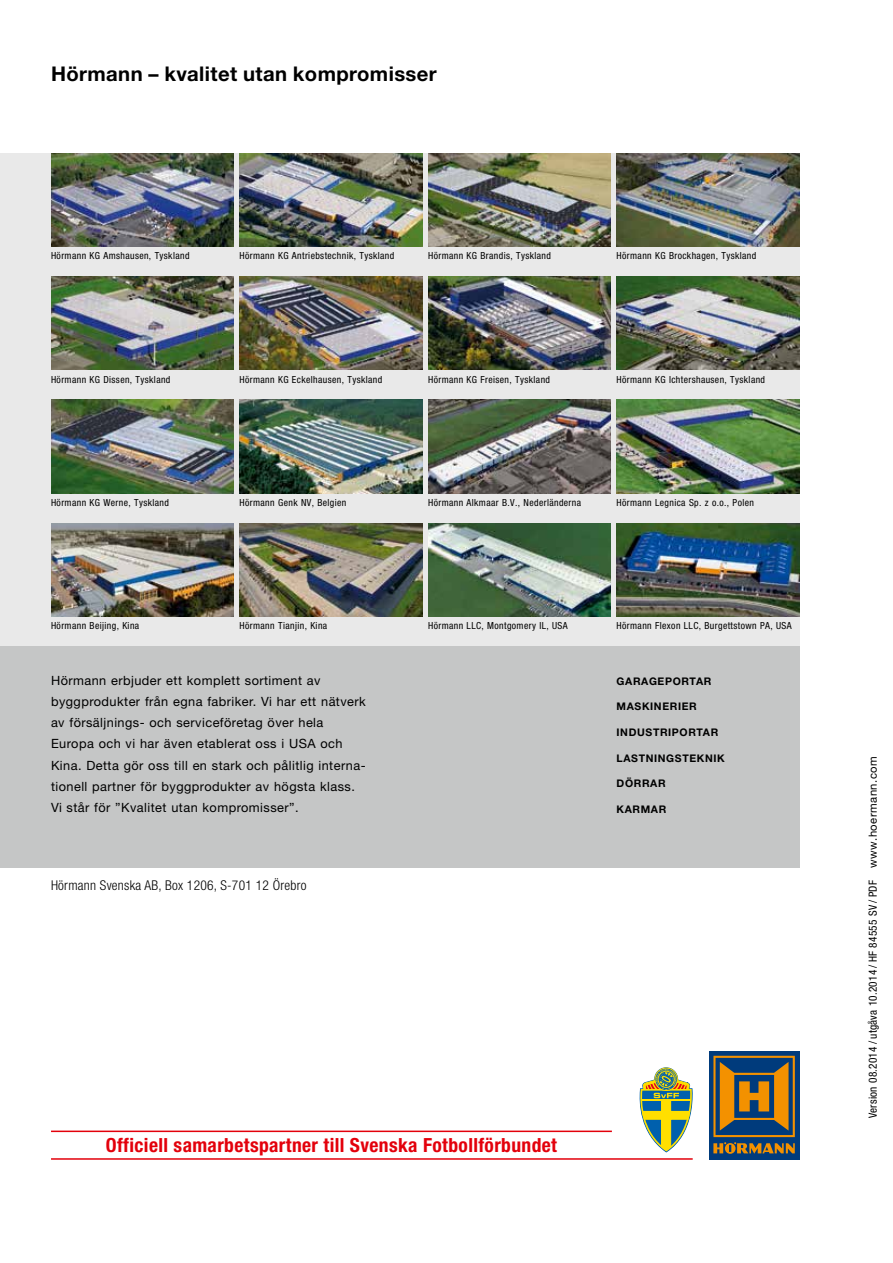
<style>
.page{position:relative;width:893px;height:1263px;background:#fff}
.page>*{position:absolute;margin:0;border:0;box-sizing:border-box;transform-origin:0 0}
.t1{font:700 20.25px "Hoermann Helvetica Neue";letter-spacing:.02em;color:#000}
.t2{font:700 condensed 19.5px "Hoermann Helvetica Neue";letter-spacing:.02em;color:#e3000b}
.t3{font:300 condensed 13.5px "Hoermann Helvetica Neue";letter-spacing:.02em;color:#000}
.t4{font:12.75px/21.3px "Hoermann Helvetica Neue Rm";letter-spacing:.035em;color:#000}
.t5{font:condensed 11.25px "Hoermann Helvetica Neue";letter-spacing:.02em;color:#000}
.t6{font:700 10.5px "Hoermann Helvetica Neue";letter-spacing:.06em;color:#000}
.t7{font:condensed 9.75px "Hoermann Helvetica Neue";letter-spacing:.04em;color:#000}
.s1{font-family:"Hoermann Helvetica Neue Rm";font-stretch:normal}
</style>
<div class="page">
<div style="left:0;top:153px;width:799px;height:493px;background:#e9e9e9"></div>
<div style="left:0;top:646px;width:799px;height:221px;background:#c5c6c6"></div>
<svg style="left:709px;top:1051px;width:91px;height:109px;background:#5b5b4d"></svg>
<img style="left:51px;top:153px;width:183px;height:94px">
<img style="left:240px;top:153px;width:182px;height:94px">
<img style="left:428px;top:153px;width:183px;height:94px">
<img style="left:617px;top:153px;width:182px;height:94px">
<img style="left:51px;top:276px;width:183px;height:94px">
<img style="left:240px;top:276px;width:182px;height:94px">
<img style="left:428px;top:276px;width:183px;height:94px">
<img style="left:617px;top:276px;width:182px;height:94px">
<img style="left:51px;top:400px;width:183px;height:93px">
<img style="left:51px;top:523px;width:183px;height:94px">
<img style="left:240px;top:523px;width:182px;height:94px">
<img style="left:428px;top:400px;width:183px;height:93px">
<img style="left:428px;top:523px;width:183px;height:94px">
<img style="left:617px;top:400px;width:182px;height:93px">
<img style="left:617px;top:523px;width:182px;height:94px">
<img style="left:240px;top:400px;width:182px;height:93px">
<hr style="left:51px;top:1158px;width:642px;height:2px;background:#e3000b">
<hr style="left:51px;top:1130px;width:561px;height:2px;background:#e3000b">
<svg style="left:640px;top:1067px;width:53px;height:85px"></svg>
<h1 class="t1" style="left:51px;top:59px;width:387px">Hörmann – kvalitet utan kompromisser</h1>
<p class="t7" style="left:51px;top:249px;width:140px">Hörmann KG Amshausen, Tyskland</p>
<p class="t7" style="left:240px;top:249px;width:156px">Hörmann KG Antriebstechnik, Tyskland</p>
<p class="t7" style="left:428px;top:249px;width:124px">Hörmann KG Brandis, Tyskland</p>
<p class="t7" style="left:617px;top:249px;width:141px">Hörmann KG Brockhagen, Tyskland</p>
<p class="t7" style="left:51px;top:373px;width:121px">Hörmann KG Dissen, Tyskland</p>
<p class="t7" style="left:240px;top:373px;width:144px">Hörmann KG Eckelhausen, Tyskland</p>
<p class="t7" style="left:428px;top:373px;width:124px">Hörmann KG Freisen, Tyskland</p>
<p class="t7" style="left:617px;top:373px;width:150px">Hörmann KG Ichtershausen, Tyskland</p>
<p class="t7" style="left:51px;top:496px;width:119px">Hörmann KG Werne, Tyskland</p>
<p class="t7" style="left:240px;top:496px;width:108px">Hörmann Genk NV, Belgien</p>
<p class="t7" style="left:428px;top:496px;width:155px">Hörmann Alkmaar B.V., Nederländerna</p>
<p class="t7" style="left:617px;top:496px;width:139px">Hörmann Legnica Sp. z o.o., Polen</p>
<p class="t7" style="left:51px;top:619px;width:90px">Hörmann Beijing, Kina</p>
<p class="t7" style="left:240px;top:619px;width:89px">Hörmann Tianjin, Kina</p>
<p class="t7" style="left:428px;top:619px;width:141px">Hörmann LLC, Montgomery IL, USA</p>
<p class="t7" style="left:617px;top:619px;width:177px">Hörmann Flexon LLC, Burgettstown PA, USA</p>
<p class="t4" style="left:51px;top:669px;width:316px">Hörmann erbjuder ett komplett sortiment av byggprodukter från egna fabriker. Vi har ett nätverk av försäljnings- och serviceföretag över hela Europa och vi har även etablerat oss i USA och Kina. Detta gör oss till en stark och pålitlig interna - tionell partner för byggprodukter av högsta klass.<br>Vi står för ”Kvalitet utan kompromisser”.</p>
<p class="t6" style="left:617px;top:673px;width:96px">GARAGEPORTAR</p>
<p class="t6" style="left:617px;top:699px;width:82px">MASKINERIER</p>
<p class="t6" style="left:617px;top:725px;width:103px">INDUSTRIPORTAR</p>
<p class="t6" style="left:617px;top:750px;width:110px">LASTNINGSTEKNIK</p>
<p class="t6" style="left:617px;top:776px;width:51px">DÖRRAR</p>
<p class="t6" style="left:617px;top:801px;width:51px">KARMAR</p>
<h3 class="t3" style="left:51px;top:876px;width:257px">Hörmann Svenska AB, Box 1206, S-701 12 Örebro</h3>
<h2 class="t2" style="left:106px;top:1132px;width:453px">Officiell samarbetspartner till Svenska Fotbollförbundet</h2>
<p class="t5" style="left:865px;top:1118px;width:364px;rotate:-90deg">Version 08.2014 / utgåva 10.2014 / HF 84555 SV / PDF <span class="s1">www.hoermann.com</span></p>
</div>
